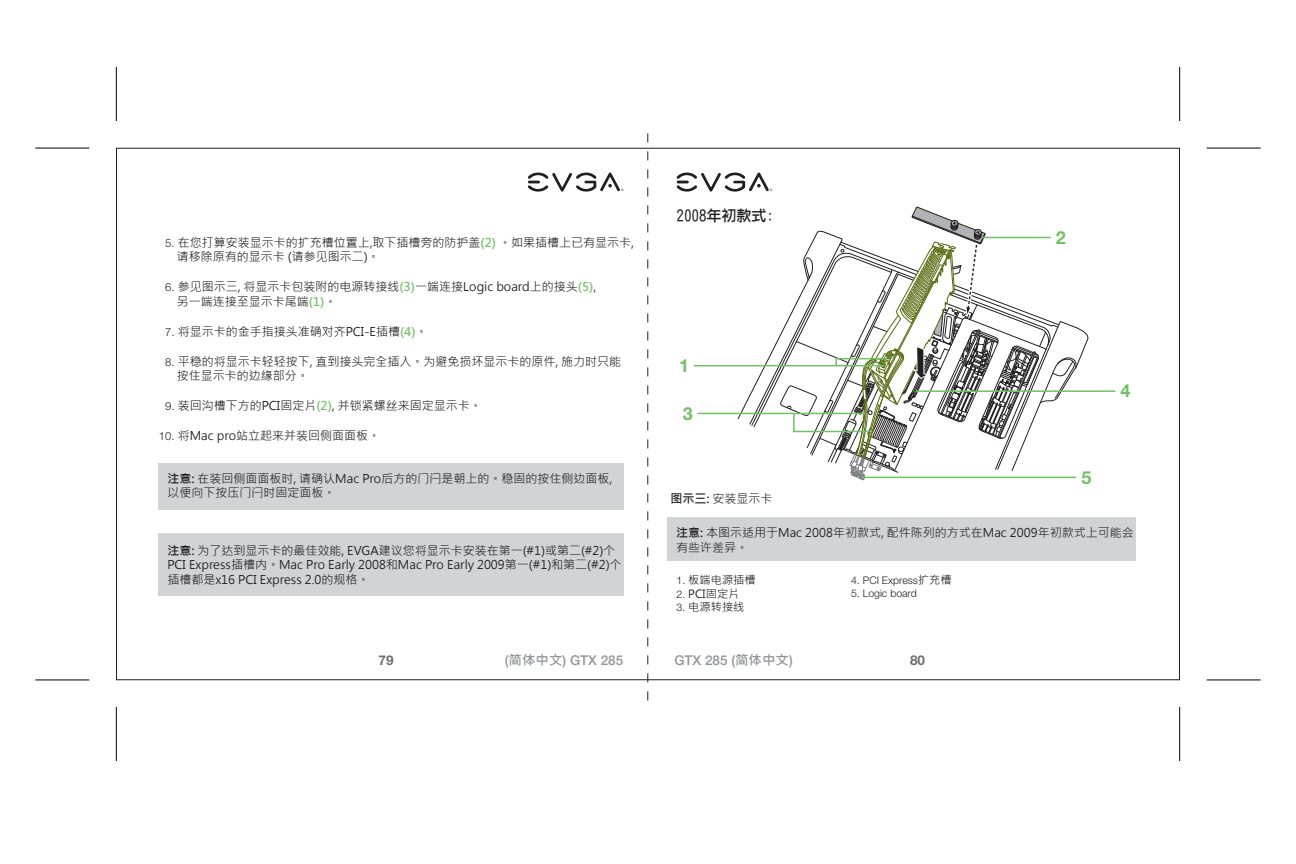
<style>
.page{position:relative;width:1296px;height:864px;background:#fff}
.page>*{position:absolute;margin:0;border:0;box-sizing:border-box;transform-origin:0 0}
.t1{font:700 18px "Helvetica Neue";color:#73c167}
.t2{font:15px "DF Li Hei Md WIN BF";color:#231f20}
.t3{font:500 13.5px "Helvetica Neue";color:#939598}
.t4{font:700 13.5px "Helvetica Neue";color:#6d6e71}
.t5{font:12px/14.4px "Microsoft Jheng Hei";color:#231f20}
.t6{font:11.25px "Microsoft Jheng Hei";color:#231f20}
.t7{font:300 10.5px "Helvetica Neue";color:#231f20}
.s1{font-family:"Helvetica Neue";font-weight:300;font-size:11.25px}
.s2{font-weight:700;color:#73c167}
.s3{font-weight:700}
.s4{font-family:"Helvetica Neue";font-weight:300;font-size:10.5px}
.s5{font-family:"Microsoft Jheng Hei";font-weight:400;font-size:11.25px}
.s6{font-family:"Microsoft Jheng Hei";font-weight:700}
</style>
<div class="page">
<div style="left:158px;top:463px;width:466px;height:47px;background:#d1d3d4"></div>
<div style="left:158px;top:534px;width:466px;height:62px;background:#d1d3d4"></div>
<svg style="left:528px;top:173px;width:96px;height:19px"></svg>
<svg style="left:677px;top:173px;width:95px;height:19px"></svg>
<hr style="left:916px;top:390px;width:199px;height:2px;background:#73c167">
<hr style="left:694px;top:365px;width:190px;height:1px;background:#73c167">
<hr style="left:697px;top:413px;width:168px;height:1px;background:#73c167">
<svg style="left:738px;top:206px;width:351px;height:274px"></svg>
<div style="left:667px;top:518px;width:469px;height:43px;background:#d1d3d4"></div>
<svg style="left:648px;top:133px;width:1px;height:568px"></svg>
<hr style="left:116px;top:67px;width:1px;height:54px;background:#000">
<hr style="left:35px;top:148px;width:54px;height:1px;background:#000">
<hr style="left:35px;top:680px;width:54px;height:1px;background:#000">
<hr style="left:116px;top:707px;width:1px;height:54px;background:#000">
<hr style="left:1179px;top:67px;width:1px;height:54px;background:#000">
<hr style="left:1207px;top:148px;width:54px;height:1px;background:#000">
<hr style="left:1207px;top:680px;width:54px;height:1px;background:#000">
<hr style="left:1179px;top:707px;width:1px;height:54px;background:#000">
<p class="t5" style="left:177px;top:235px;width:458px;text-indent:-12px"><span class="s1">5.</span> 在您打算安装显示卡的扩充槽位置上,取下插槽旁的防护盖<span class="s2">(2)</span> 。如果插槽上已有显示卡,请移除原有的显示卡 (请参见图示二)。</p>
<p class="t5" style="left:177px;top:280px;width:421px;text-indent:-12px"><span class="s1">6.</span> 参见图示三, 将显示卡包装附的电源转接线<span class="s2">(3)</span>一端连接Logic board上的接头<span class="s2">(5)</span>,另一端连接至显示卡尾端<span class="s2">(1)</span>。</p>
<p class="t5" style="left:165px;top:324px;width:264px"><span class="s1">7.</span> 将显示卡的金手指接头准确对齐PCI-E插槽<span class="s2">(4)</span>。</p>
<p class="t5" style="left:177px;top:354px;width:446px;text-indent:-12px"><span class="s1">8.</span> 平稳的将显示卡轻轻按下, 直到接头完全插入。为避免损坏显示卡的原件, 施力时只能按住显示卡的边缘部分。</p>
<p class="t5" style="left:165px;top:398px;width:318px"><span class="s1">9.</span> 装回沟槽下方的PCI固定片<span class="s2">(2)</span>, 并锁紧螺丝来固定显示卡。</p>
<p class="t5" style="left:159px;top:428px;width:223px"><span class="s1">10.</span> 将Mac pro站立起来并装回侧面面板。</p>
<p class="t5" style="left:167px;top:471px;width:446px"><span class="s3">注意:</span> 在装回侧面面板时, 请确认Mac Pro后方的门闩是朝上的。稳固的按住侧边面板,以便向下按压门闩时固定面板。</p>
<p class="t5" style="left:167px;top:543px;width:456px"><span class="s3">注意:</span> 为了达到显示卡的最佳效能, EVGA建议您将显示卡安装在第一(#1)或第二(#2)个<br>PCI Express插槽内。Mac Pro Early 2008和Mac Pro Early 2009第一(#1)和第二(#2)个插槽都是x16 PCI Express 2.0的规格。</p>
<p class="t2" style="left:677px;top:208px;width:99px">2008年初款式:</p>
<p class="t1" style="left:679px;top:354px;width:12px">1</p>
<p class="t1" style="left:683px;top:402px;width:12px">3</p>
<p class="t5" style="left:670px;top:491px;width:104px"><span class="s3">图示三:</span> 安装显示卡</p>
<p class="t1" style="left:1056px;top:226px;width:12px">2</p>
<p class="t1" style="left:1081px;top:466px;width:12px">5</p>
<p class="t1" style="left:1121px;top:380px;width:12px">4</p>
<p class="t5" style="left:676px;top:526px;width:459px"><span class="s3">注意:</span> 本图示适用于Mac 2008年初款式, 配件陈列的方式在Mac 2009年初款式上可能会有些许差异。</p>
<p class="t6" style="left:677px;top:573px;width:81px"><span class="s4">1.</span> 板端电源插槽</p>
<p class="t6" style="left:677px;top:586px;width:64px"><span class="s4">2.</span> PCI固定片</p>
<p class="t6" style="left:677px;top:600px;width:69px"><span class="s4">3.</span> 电源转接线</p>
<p class="t7" style="left:851px;top:574px;width:102px">4. PCI Express<span class="s5">扩充槽</span></p>
<p class="t7" style="left:851px;top:587px;width:67px">5. Logic board</p>
<p class="t4" style="left:379px;top:652px;width:17px">79</p>
<p class="t3" style="left:505px;top:653px;width:120px">(<span class="s6">简体中文</span>) GTX 285</p>
<p class="t3" style="left:674px;top:653px;width:120px">GTX 285 (<span class="s6">简体中文</span>)</p>
<p class="t4" style="left:910px;top:652px;width:17px">80</p>
</div>
